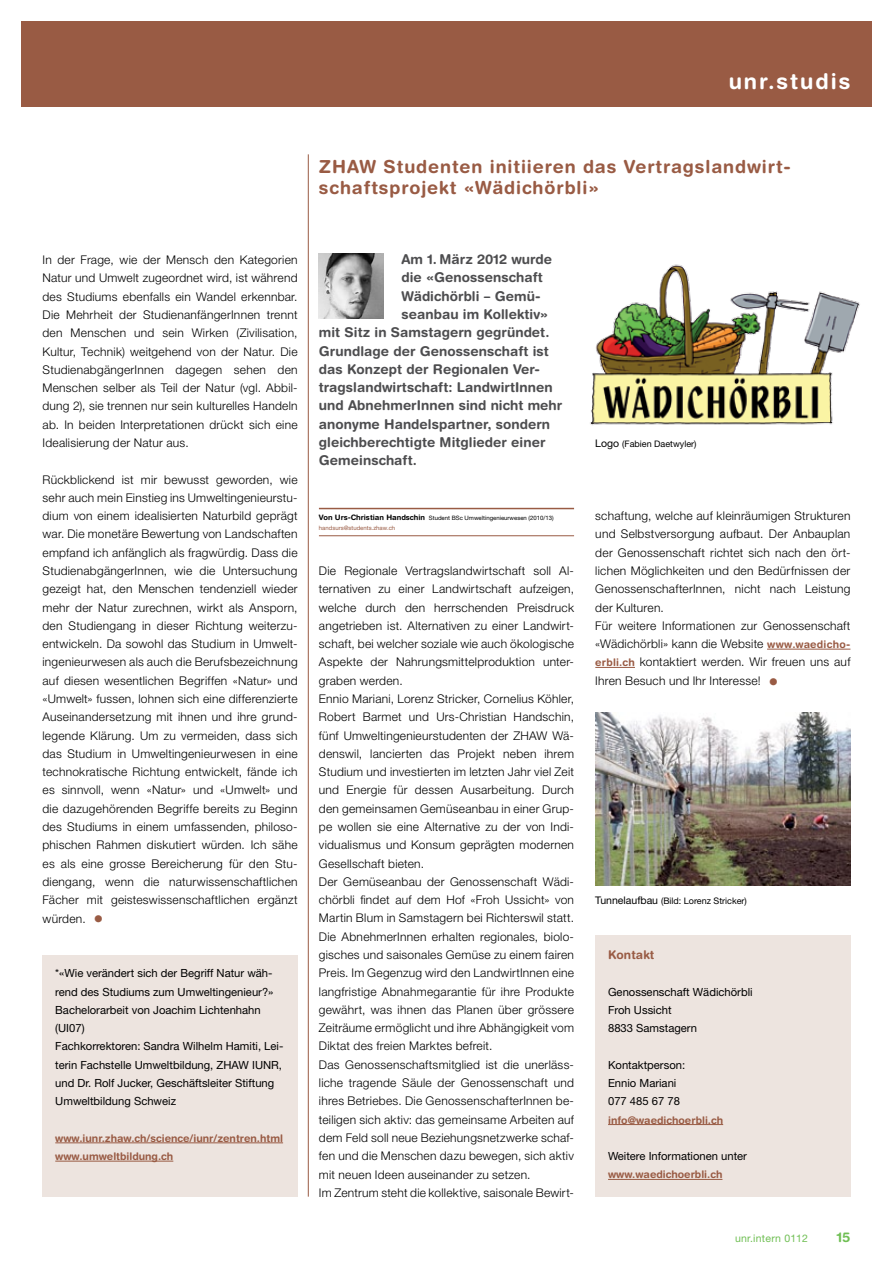
<style>
.page{position:relative;width:893px;height:1263px;background:#fff}
.page>*{position:absolute;margin:0;border:0;box-sizing:border-box;transform-origin:0 0}
.t1{font:700 43.5px "Helvetica Rounded LT Std";color:#995b44}
.t2{font:700 21.75px "Helvetica Rounded LT Std";letter-spacing:.09em;color:#fff}
.t3{font:700 18px/21.6px "Helvetica Rounded LT Std";letter-spacing:.05em;color:#995b44}
.t4{font:700 13.5px/18.3px "Helvetica Rounded LT Std";letter-spacing:.005em;color:#4d4d4f}
.t5{font:700 13.5px "Helvetica Rounded LT Std";color:#70bf54}
.t6{font:300 12px/18.3px "Helvetica Neue LT Pro";letter-spacing:.02em;color:#000;text-align:justify}
.t7{font:700 12px "Helvetica Rounded LT Std";letter-spacing:.01em;color:#995b44}
.t8{font:11.25px/18.3px "Helvetica Neue LT Pro";color:#000}
.t9{font:700 10.5px/18.3px "Helvetica Rounded LT Std";color:#995b44}
.t10{font:10.5px "Helvetica Neue LT Pro";letter-spacing:.025em;color:#70bf54}
.t11{font:9px "Helvetica Neue LT Pro";color:#000}
.t12{font:6px/10.2px "Helvetica Neue LT Pro";color:#000}
.s1{font-family:"Helvetica Rounded LT Std";font-weight:700;font-size:7.5px}
.s2{color:#995b44}
.s3{font-size:10.5px}
.s4{font-family:"Helvetica Rounded LT Std";font-weight:700;font-size:10.5px;color:#995b44}
</style>
<div class="page">
<div style="left:21px;top:21px;width:851px;height:85px;background:#995b44"></div>
<hr style="left:308px;top:154px;width:1px;height:1043px;background:#995b44">
<div style="left:43px;top:956px;width:255px;height:241px;background:#ede4df"></div>
<hr style="left:55px;top:1142px;width:228px;height:1px;background:#995b44">
<hr style="left:55px;top:1161px;width:118px;height:1px;background:#995b44">
<div style="left:595px;top:935px;width:255px;height:262px;background:#ede4df"></div>
<hr style="left:608px;top:1124px;width:115px;height:1px;background:#995b44">
<hr style="left:608px;top:1179px;width:114px;height:1px;background:#995b44">
<hr style="left:319px;top:535px;width:255px;height:1px;background:#995b44">
<hr style="left:319px;top:508px;width:255px;height:1px;background:#995b44">
<img style="left:319px;top:254px;width:65px;height:64px">
<hr style="left:767px;top:649px;width:83px;height:1px;background:#995b44">
<hr style="left:595px;top:667px;width:40px;height:1px;background:#995b44">
<img style="left:590px;top:264px;width:270px;height:161px">
<img style="left:595px;top:712px;width:255px;height:174px">
<h2 class="t2" style="left:729px;top:68px;width:123px">unr.studis</h2>
<h3 class="t3" style="left:319px;top:155px;width:474px">ZHAW Studenten initiieren das Vertragslandwirt&shy;schaftsprojekt «Wädichörbli»</h3>
<p class="t6" style="left:43px;top:250px;width:257px">In der Frage, wie der Mensch den Kategorien Natur und Umwelt zugeordnet wird, ist während des Studiums ebenfalls ein Wandel erkennbar.<br>Die Mehrheit der StudienanfängerInnen trennt den Menschen und sein Wirken (Zivilisation, Kultur, Technik) weitgehend von der Natur. Die StudienabgängerInnen dagegen sehen den Menschen selber als Teil der Natur (vgl. Abbil&shy;dung 2), sie trennen nur sein kulturelles Handeln ab. In beiden Interpretationen drückt sich eine Idealisierung der Natur aus.</p>
<p class="t6" style="left:43px;top:470px;width:257px">Rückblickend ist mir bewusst geworden, wie sehr auch mein Einstieg ins Umweltingenieurstu&shy;dium von einem idealisierten Naturbild geprägt war. Die monetäre Bewertung von Landschaften empfand ich anfänglich als fragwürdig. Dass die StudienabgängerInnen, wie die Untersuchung gezeigt hat, den Menschen tendenziell wieder mehr der Natur zurechnen, wirkt als Ansporn, den Studiengang in dieser Richtung weiterzu&shy;entwickeln. Da sowohl das Studium in Umwelt&shy;ingenieurwesen als auch die Berufsbezeichnung auf diesen wesentlichen Begriffen «Natur» und «Umwelt» fussen, lohnen sich eine differenzierte Auseinandersetzung mit ihnen und ihre grund&shy;legende Klärung. Um zu vermeiden, dass sich das Studium in Umweltingenieurwesen in eine technokratische Richtung entwickelt, fände ich es sinnvoll, wenn «Natur» und «Umwelt» und die dazugehörenden Begriffe bereits zu Beginn des Studiums in einem umfassenden, philoso&shy;phischen Rahmen diskutiert würden. Ich sähe es als eine grosse Bereicherung für den Stu&shy;diengang, wenn die naturwissenschaftlichen Fächer mit geisteswissenschaftlichen ergänzt würden.</p>
<h1 class="t1" style="left:92px;top:880px;width:15px">.</h1>
<p class="t8" style="left:55px;top:964px;width:230px">*«Wie verändert sich der Begriff Natur wäh&shy;rend des Studiums zum Umweltingenieur?» Bachelorarbeit von Joachim Lichtenhahn (UI07)<br>Fachkorrektoren: Sandra Wilhelm Hamiti, Lei&shy;terin Fachstelle Umweltbildung, ZHAW IUNR, und Dr. Rolf Jucker, Geschäftsleiter Stiftung Umweltbildung Schweiz</p>
<p class="t9" style="left:55px;top:1129px;width:229px">www.iunr.zhaw.ch/science/iunr/zentren.html www.umweltbildung.ch</p>
<p class="t4" style="left:401px;top:250px;width:152px">Am 1. März 2012 wurde die «Genossenschaft<br>Wädichörbli – Gemü&shy;seanbau im Kollektiv»</p>
<p class="t4" style="left:319px;top:323px;width:245px">mit Sitz in Samstagern gegründet.<br>Grundlage der Genossenschaft ist das Konzept der Regionalen Ver&shy;tragslandwirtschaft: LandwirtInnen und AbnehmerInnen sind nicht mehr anonyme Handelspartner, sondern gleichberechtigte Mitglieder einer<br>Gemeinschaft.</p>
<p class="t12" style="left:319px;top:513px;width:236px"><span class="s1">Von Urs-Christian Handschin</span> Student BSc Umweltingenieurwesen (2010/13) <span class="s2">handsurs@students.zhaw.ch</span></p>
<p class="t6" style="left:319px;top:561px;width:257px;text-align:left">Die Regionale Vertragslandwirtschaft soll Al&shy;ternativen zu einer Landwirtschaft aufzeigen, welche durch den herrschenden Preisdruck angetrieben ist. Alternativen zu einer Landwirt&shy;schaft, bei welcher soziale wie auch ökologische Aspekte der Nahrungsmittelproduktion unter&shy;graben werden.<br>Ennio Mariani, Lorenz Stricker, Cornelius Köhler, Robert Barmet und Urs-Christian Handschin, fünf Umweltingenieurstudenten der ZHAW Wä&shy;denswil, lancierten das Projekt neben ihrem Studium und investierten im letzten Jahr viel Zeit und Energie für dessen Ausarbeitung. Durch den gemeinsamen Gemüseanbau in einer Grup&shy;pe wollen sie eine Alternative zu der von Indi&shy;vidualismus und Konsum geprägten modernen Gesellschaft bieten.<br>Der Gemüseanbau der Genossenschaft Wädi&shy;chörbli findet auf dem Hof «Froh Ussicht» von Martin Blum in Samstagern bei Richterswil statt.<br>Die AbnehmerInnen erhalten regionales, biolo&shy;gisches und saisonales Gemüse zu einem fairen Preis. Im Gegenzug wird den LandwirtInnen eine langfristige Abnahmegarantie für ihre Produkte gewährt, was ihnen das Planen über grössere Zeiträume ermöglicht und ihre Abhängigkeit vom Diktat des freien Marktes befreit.<br>Das Genossenschaftsmitglied ist die unerläss&shy;liche tragende Säule der Genossenschaft und ihres Betriebes. Die GenossenschafterInnen be&shy;teiligen sich aktiv: das gemeinsame Arbeiten auf dem Feld soll neue Beziehungsnetzwerke schaf&shy;fen und die Menschen dazu bewegen, sich aktiv mit neuen Ideen auseinander zu setzen.<br>Im Zentrum steht die kollektive, saisonale Bewirt-</p>
<p class="t11" style="left:595px;top:438px;width:103px"><span class="s3">Logo</span> (Fabien Daetwyler)</p>
<p class="t6" style="left:595px;top:506px;width:257px;text-align:left">schaftung, welche auf kleinräumigen Strukturen und Selbstversorgung aufbaut. Der Anbauplan der Genossenschaft richtet sich nach den ört&shy;lichen Möglichkeiten und den Bedürfnissen der GenossenschafterInnen, nicht nach Leistung der Kulturen.<br>Für weitere Informationen zur Genossenschaft «Wädichörbli» kann die Website <span class="s4">www.waedicho&shy;erbli.ch</span> kontaktiert werden. Wir freuen uns auf Ihren Besuch und Ihr Interesse!</p>
<h1 class="t1" style="left:767px;top:643px;width:15px">.</h1>
<p class="t11" style="left:595px;top:895px;width:153px"><span class="s3">Tunnelaufbau</span> (Bild: Lorenz Stricker)</p>
<p class="t7" style="left:608px;top:947px;width:48px">Kontakt</p>
<p class="t8" style="left:608px;top:982px;width:146px">Genossenschaft Wädichörbli<br>Froh Ussicht<br>8833 Samstagern</p>
<p class="t8" style="left:608px;top:1055px;width:79px">Kontaktperson:<br>Ennio Mariani<br>077 485 67 78</p>
<p class="t9" style="left:608px;top:1110px;width:117px">info@waedichoerbli.ch</p>
<p class="t8" style="left:608px;top:1147px;width:140px">Weitere Informationen unter</p>
<p class="t9" style="left:608px;top:1165px;width:116px">www.waedichoerbli.ch</p>
<p class="t10" style="left:735px;top:1231px;width:74px">unr.intern 0112</p>
<p class="t5" style="left:837px;top:1229px;width:15px">15</p>
</div>
